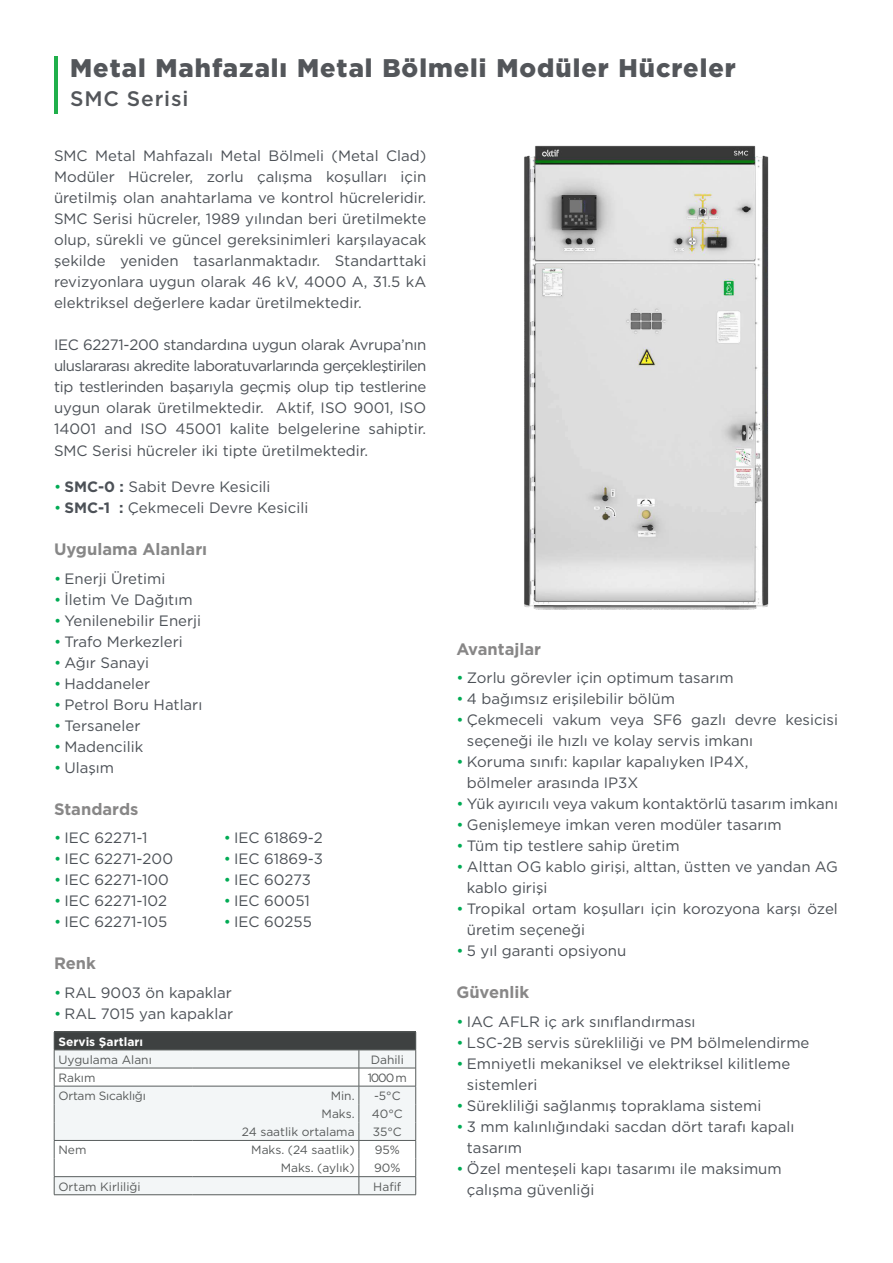
<style>
.page{position:relative;width:893px;height:1263px;background:#fff}
.page>*{position:absolute;margin:0;border:0;box-sizing:border-box;transform-origin:0 0}
.t1{font:900 25.5px "Gotham";letter-spacing:.04em;color:#53565a}
.t2{font:500 21px "Gotham";letter-spacing:.04em;color:#53565a}
.t3{font:700 16.5px "Gotham";color:#888787}
.t4{font:700 16.5px "Gotham";color:#878787}
.t5{font:15px/21px "Gotham";color:#4c5157}
.t6{font:12px "Gotham";color:#575a5a}
.t7{font:12px "Gotham";color:#585b5b}
.t8{font:700 12px "Gotham";color:#fff}
.t9{font:12px "Gotham";letter-spacing:-.02em;color:#585b5b}
.s1{color:#00ab54}
.s2{font-weight:700}
</style>
<div class="page">
<hr style="left:54px;top:56px;width:4px;height:58px;background:#1faf4b">
<img style="left:524px;top:145px;width:245px;height:465px">
<hr style="left:54px;top:1031px;width:138px;height:1px;background:#575c5b">
<hr style="left:192px;top:1031px;width:167px;height:1px;background:#575c5b">
<hr style="left:359px;top:1031px;width:57px;height:1px;background:#575c5b">
<svg style="left:54px;top:1032px;width:362px;height:163px"></svg>
<hr style="left:192px;top:1176px;width:167px;height:1px;background:#595e5e">
<hr style="left:359px;top:1176px;width:57px;height:1px;background:#595e5e">
<h1 class="t1" style="left:70px;top:56px;width:667px">Metal Mahfazalı Metal Bölmeli Modüler Hücreler</h1>
<h2 class="t2" style="left:70px;top:89px;width:120px">SMC Serisi</h2>
<p class="t5" style="left:54px;top:145px;width:374px;text-align:justify">SMC Metal Mahfazalı Metal Bölmeli (Metal Clad)<br>Modüler Hücreler, zorlu çalışma koşulları için üretilmiş olan anahtarlama ve kontrol hücreleridir.<br>SMC Serisi hücreler, 1989 yılından beri üretilmekte olup, sürekli ve güncel gereksinimleri karşılayacak şekilde yeniden tasarlanmaktadır. Standarttaki revizyonlara uygun olarak 46 kV, 4000 A, 31.5 kA elektriksel değerlere kadar üretilmektedir.</p>
<p class="t5" style="left:54px;top:334px;width:374px;text-align:justify">IEC 62271-200 standardına uygun olarak Avrupa’nın uluslararası akredite laboratuvarlarında gerçekleştirilen tip testlerinden başarıyla geçmiş olup tip testlerine uygun olarak üretilmektedir. Aktif, ISO 9001, ISO 14001 and ISO 45001 kalite belgelerine sahiptir.</p>
<p class="t5" style="left:54px;top:441px;width:316px">SMC Serisi hücreler iki tipte üretilmektedir.</p>
<p class="t5" style="left:54px;top:477px;width:218px"><span class="s1">•</span> <span class="s2">SMC-0 :</span> Sabit Devre Kesicili</p>
<p class="t5" style="left:54px;top:498px;width:256px"><span class="s1">•</span> <span class="s2">SMC-1 :</span> Çekmeceli Devre Kesicili</p>
<p class="t4" style="left:54px;top:541px;width:155px">Uygulama Alanları</p>
<p class="t5" style="left:54px;top:568px;width:113px"><span class="s1">•</span> Enerji Üretimi</p>
<p class="t5" style="left:54px;top:589px;width:140px"><span class="s1">•</span> İletim Ve Dağıtım</p>
<p class="t5" style="left:54px;top:610px;width:149px"><span class="s1">•</span> Yenilenebilir Enerji</p>
<p class="t5" style="left:54px;top:631px;width:130px"><span class="s1">•</span> Trafo Merkezleri</p>
<p class="t5" style="left:54px;top:652px;width:97px"><span class="s1">•</span> Ağır Sanayi</p>
<p class="t5" style="left:54px;top:673px;width:98px"><span class="s1">•</span> Haddaneler</p>
<p class="t5" style="left:54px;top:694px;width:150px"><span class="s1">•</span> Petrol Boru Hatları</p>
<p class="t5" style="left:54px;top:715px;width:88px"><span class="s1">•</span> Tersaneler</p>
<p class="t5" style="left:54px;top:736px;width:91px"><span class="s1">•</span> Madencilik</p>
<p class="t5" style="left:54px;top:757px;width:62px"><span class="s1">•</span> Ulaşım</p>
<p class="t3" style="left:54px;top:800px;width:86px">Standards</p>
<p class="t5" style="left:54px;top:828px;width:95px"><span class="s1">•</span> IEC 62271-1</p>
<p class="t5" style="left:54px;top:849px;width:121px"><span class="s1">•</span> IEC 62271-200</p>
<p class="t5" style="left:54px;top:870px;width:116px"><span class="s1">•</span> IEC 62271-100</p>
<p class="t5" style="left:54px;top:891px;width:115px"><span class="s1">•</span> IEC 62271-102</p>
<p class="t5" style="left:54px;top:912px;width:115px"><span class="s1">•</span> IEC 62271-105</p>
<p class="t3" style="left:54px;top:955px;width:43px">Renk</p>
<p class="t5" style="left:54px;top:982px;width:180px"><span class="s1">•</span> RAL 9003 ön kapaklar</p>
<p class="t5" style="left:54px;top:1003px;width:181px"><span class="s1">•</span> RAL 7015 yan kapaklar</p>
<p class="t5" style="left:224px;top:827px;width:101px"><span class="s1">•</span> IEC 61869-2</p>
<p class="t5" style="left:224px;top:848px;width:101px"><span class="s1">•</span> IEC 61869-3</p>
<p class="t5" style="left:224px;top:869px;width:89px"><span class="s1">•</span> IEC 60273</p>
<p class="t5" style="left:224px;top:890px;width:88px"><span class="s1">•</span> IEC 60051</p>
<p class="t5" style="left:224px;top:911px;width:90px"><span class="s1">•</span> IEC 60255</p>
<p class="t8" style="left:58px;top:1035px;width:86px">Servis Şartları</p>
<p class="t6" style="left:58px;top:1053px;width:95px">Uygulama Alanı</p>
<p class="t6" style="left:371px;top:1053px;width:35px">Dahili</p>
<p class="t6" style="left:58px;top:1071px;width:38px">Rakım</p>
<p class="t6" style="left:368px;top:1071px;width:41px">1000 m</p>
<p class="t9" style="left:58px;top:1090px;width:89px">Ortam Sıcaklığı</p>
<p class="t6" style="left:331px;top:1090px;width:25px">Min.</p>
<p class="t6" style="left:374px;top:1090px;width:28px">-5°C</p>
<p class="t6" style="left:322px;top:1108px;width:35px">Maks.</p>
<p class="t6" style="left:372px;top:1108px;width:33px">40°C</p>
<p class="t6" style="left:242px;top:1126px;width:114px">24 saatlik ortalama</p>
<p class="t6" style="left:373px;top:1126px;width:31px">35°C</p>
<p class="t7" style="left:58px;top:1144px;width:29px">Nem</p>
<p class="t6" style="left:251px;top:1144px;width:105px">Maks. (24 saatlik)</p>
<p class="t6" style="left:375px;top:1144px;width:27px">95%</p>
<p class="t6" style="left:281px;top:1162px;width:75px">Maks. (aylık)</p>
<p class="t6" style="left:374px;top:1162px;width:28px">90%</p>
<p class="t7" style="left:58px;top:1180px;width:84px">Ortam Kirliliği</p>
<p class="t7" style="left:373px;top:1180px;width:30px">Hafif</p>
<p class="t3" style="left:456px;top:640px;width:86px">Avantajlar</p>
<p class="t5" style="left:456px;top:668px;width:279px"><span class="s1">•</span> Zorlu görevler için optimum tasarım</p>
<p class="t5" style="left:456px;top:689px;width:220px"><span class="s1">•</span> 4 bağımsız erişilebilir bölüm</p>
<p class="t5" style="left:467px;top:710px;width:372px;text-indent:-10px"><span class="s1">•</span> Çekmeceli vakum veya SF6 gazlı devre kesicisi seçeneği ile hızlı ve kolay servis imkanı</p>
<p class="t5" style="left:467px;top:752px;width:283px;text-indent:-10px"><span class="s1">•</span> Koruma sınıfı: kapılar kapalıyken IP4X, bölmeler arasında IP3X</p>
<p class="t5" style="left:456px;top:794px;width:383px"><span class="s1">•</span> Yük ayırıcılı veya vakum kontaktörlü tasarım imkanı</p>
<p class="t5" style="left:456px;top:815px;width:327px"><span class="s1">•</span> Genişlemeye imkan veren modüler tasarım</p>
<p class="t5" style="left:456px;top:836px;width:225px"><span class="s1">•</span> Tüm tip testlere sahip üretim</p>
<p class="t5" style="left:467px;top:857px;width:372px;text-indent:-10px"><span class="s1">•</span> Alttan OG kablo girişi, alttan, üstten ve yandan AG kablo girişi</p>
<p class="t5" style="left:467px;top:899px;width:372px;text-indent:-10px"><span class="s1">•</span> Tropikal ortam koşulları için korozyona karşı özel üretim seçeneği</p>
<p class="t5" style="left:456px;top:941px;width:171px"><span class="s1">•</span> 5 yıl garanti opsiyonu</p>
<p class="t3" style="left:456px;top:984px;width:74px">Güvenlik</p>
<p class="t5" style="left:456px;top:1011px;width:241px"><span class="s1">•</span> IAC AFLR iç ark sınıflandırması</p>
<p class="t5" style="left:456px;top:1032px;width:355px"><span class="s1">•</span> LSC-2B servis sürekliliği ve PM bölmelendirme</p>
<p class="t5" style="left:467px;top:1053px;width:325px;text-indent:-10px"><span class="s1">•</span> Emniyetli mekaniksel ve elektriksel kilitleme sistemleri</p>
<p class="t5" style="left:456px;top:1095px;width:306px"><span class="s1">•</span> Sürekliliği sağlanmış topraklama sistemi</p>
<p class="t5" style="left:467px;top:1116px;width:329px;text-indent:-10px"><span class="s1">•</span> 3 mm kalınlığındaki sacdan dört tarafı kapalı tasarım</p>
<p class="t5" style="left:467px;top:1158px;width:316px;text-indent:-10px"><span class="s1">•</span> Özel menteşeli kapı tasarımı ile maksimum çalışma güvenliği</p>
</div>
